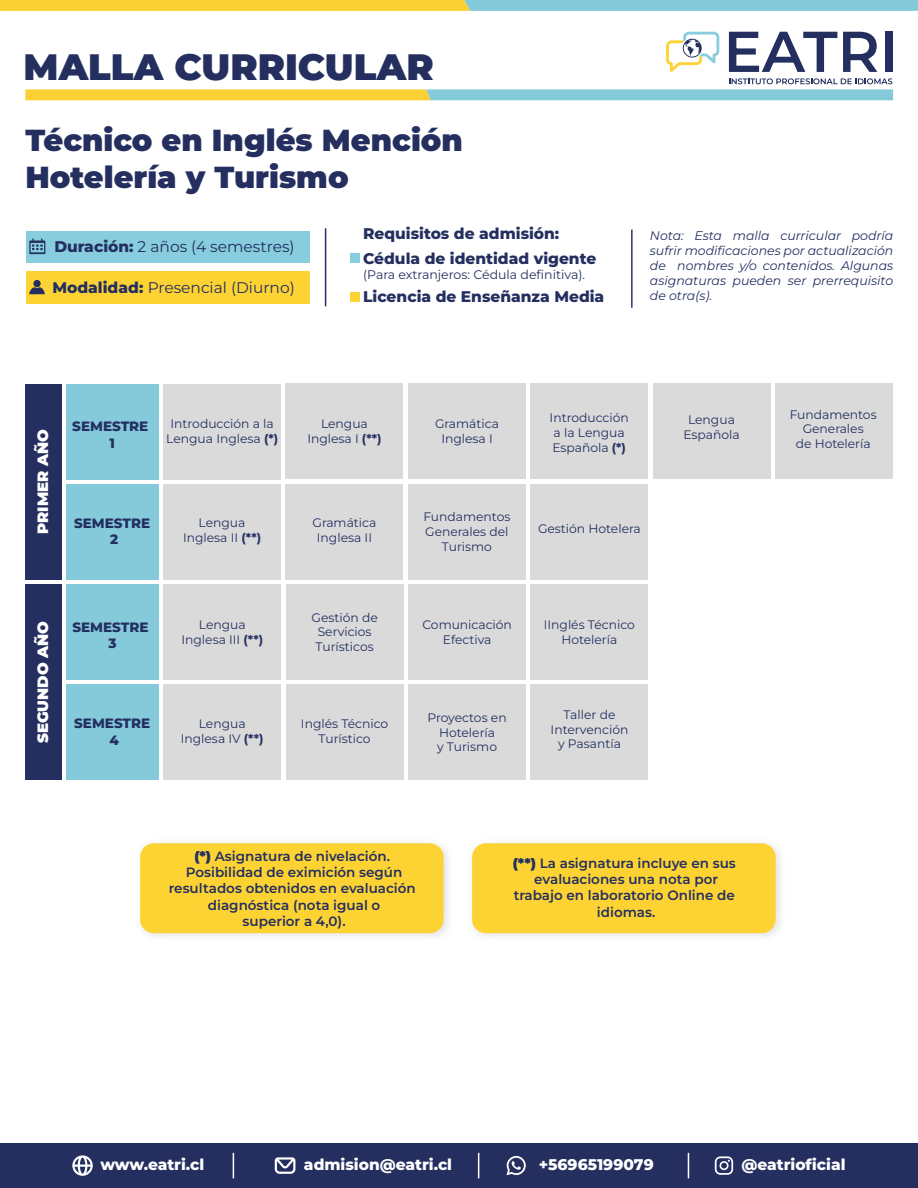
<style>
.page{position:relative;width:918px;height:1188px;background:#fff}
.page>*{position:absolute;margin:0;border:0;box-sizing:border-box;transform-origin:0 0}
.t1{font:900 36.75px "Montserrat";color:#242f60}
.t2{font:900 30.45px/36.5px "Montserrat";color:#242f60}
.t3{font:800 15.45px/24.5px "Montserrat";color:#242f60}
.t4{font:15.45px "Montserrat";color:#242f60}
.t5{font:800 15.45px "Montserrat";color:#fff}
.t6{font:900 15px "Montserrat";color:#fff}
.t7{font:100 13.5px/16.2px "Montserrat";color:#242f60;text-align:center}
.t8{font:800 13.5px/16.2px "Montserrat";color:#242f60;text-align:center}
.t9{font:italic 12.45px/15px "Montserrat";color:#242f60;text-align:justify}
.t10{font:12.45px "Montserrat";color:#242f60}
.t11{font:12.3px/14.7px "Montserrat";color:#242f60;text-align:center}
.s1{font-weight:800}
.s2{font-weight:100}
.s3{font-weight:900}
</style>
<div class="page">
<svg style="left:0;top:0;width:918px;height:11px;background:#c0cd85"></svg>
<div style="left:26px;top:231px;width:283px;height:32px;background:#87cddd"></div>
<svg style="left:29px;top:238px;width:16px;height:16px"></svg>
<div style="left:26px;top:272px;width:283px;height:32px;background:#fdd333"></div>
<div style="left:0;top:1143px;width:918px;height:45px;background:#242f60"></div>
<div style="left:350px;top:253px;width:10px;height:10px;background:#87cddd"></div>
<div style="left:350px;top:292px;width:10px;height:9px;background:#fdd333"></div>
<hr style="left:325px;top:228px;width:1px;height:78px;background:#242f60">
<hr style="left:631px;top:230px;width:2px;height:78px;background:#242f60">
<svg style="left:72px;top:1155px;width:21px;height:21px"></svg>
<svg style="left:275px;top:1157px;width:20px;height:17px"></svg>
<svg style="left:507px;top:1156px;width:19px;height:19px"></svg>
<svg style="left:715px;top:1156px;width:18px;height:19px"></svg>
<svg style="left:233px;top:1153px;width:1px;height:25px"></svg>
<svg style="left:478px;top:1153px;width:1px;height:25px"></svg>
<svg style="left:688px;top:1153px;width:1px;height:25px"></svg>
<svg style="left:729px;top:32px;width:108px;height:40px"></svg>
<svg style="left:843px;top:32px;width:34px;height:40px"></svg>
<div style="left:885px;top:32px;width:8px;height:40px;background:#242f60"></div>
<svg style="left:25px;top:78px;width:868px;height:22px"></svg>
<svg style="left:666px;top:32px;width:53px;height:40px"></svg>
<div style="left:66px;top:384px;width:93px;height:95px;background:#84cada"></div>
<div style="left:163px;top:384px;width:118px;height:95px;background:#dadada"></div>
<div style="left:163px;top:484px;width:118px;height:96px;background:#dadada"></div>
<div style="left:286px;top:384px;width:117px;height:95px;background:#dadada"></div>
<div style="left:286px;top:484px;width:117px;height:95px;background:#dadada"></div>
<div style="left:408px;top:384px;width:118px;height:95px;background:#dadada"></div>
<div style="left:408px;top:484px;width:118px;height:95px;background:#dadada"></div>
<div style="left:530px;top:384px;width:118px;height:95px;background:#dadada"></div>
<div style="left:530px;top:484px;width:118px;height:95px;background:#dadada"></div>
<div style="left:66px;top:484px;width:93px;height:96px;background:#84cada"></div>
<div style="left:25px;top:384px;width:36px;height:196px;background:#242f60"></div>
<div style="left:653px;top:384px;width:118px;height:95px;background:#dadada"></div>
<div style="left:775px;top:384px;width:118px;height:95px;background:#dadada"></div>
<div style="left:66px;top:584px;width:93px;height:96px;background:#84cada"></div>
<div style="left:163px;top:584px;width:118px;height:96px;background:#dadada"></div>
<div style="left:163px;top:685px;width:118px;height:95px;background:#dadada"></div>
<div style="left:286px;top:584px;width:118px;height:96px;background:#dadada"></div>
<div style="left:286px;top:684px;width:118px;height:96px;background:#dadada"></div>
<div style="left:408px;top:584px;width:118px;height:96px;background:#dadada"></div>
<div style="left:408px;top:684px;width:118px;height:96px;background:#dadada"></div>
<div style="left:531px;top:584px;width:117px;height:96px;background:#dadada"></div>
<div style="left:531px;top:684px;width:117px;height:96px;background:#dadada"></div>
<div style="left:66px;top:685px;width:93px;height:95px;background:#84cada"></div>
<div style="left:25px;top:584px;width:36px;height:196px;background:#242f60"></div>
<img style="left:140px;top:843px;width:280px;height:94px">
<div style="left:140px;top:843px;width:304px;height:90px;background:#fdd333;border-radius:14px"></div>
<img style="left:420px;top:843px;width:360px;height:94px">
<div style="left:472px;top:843px;width:304px;height:90px;background:#fdd333;border-radius:14px"></div>
<svg style="left:29px;top:280px;width:16px;height:14px"></svg>
<h1 class="t1" style="left:24px;top:39px;width:412px">MALLA CURRICULAR</h1>
<h2 class="t2" style="left:25px;top:120px;width:439px">Técnico en Inglés Mención<br>Hotelería y Turismo</h2>
<p class="t4" style="left:55px;top:236px;width:242px"><span class="s1">Duración:</span> 2 años (4 semestres)</p>
<p class="t4" style="left:53px;top:277px;width:244px"><span class="s1">Modalidad:</span> Presencial (Diurno)</p>
<p class="t3" style="left:363px;top:221px;width:235px">Requisitos de admisión:<br>Cédula de identidad vigente</p>
<p class="t10" style="left:363px;top:266px;width:224px">(Para extranjeros: Cédula definitiva).</p>
<p class="t3" style="left:363px;top:283px;width:243px">Licencia de Enseñanza Media</p>
<p class="t9" style="left:650px;top:228px;width:245px">Nota: Esta malla curricular podría sufrir modificaciones por actualización de nombres y/o contenidos. Algunas asignaturas pueden ser prerrequisito de otra(s).</p>
<p class="t11" style="left:307px;top:416px;width:76px">Lengua<br>Inglesa I <span class="s2">(**)</span></p>
<p class="t11" style="left:435px;top:416px;width:65px">Gramática<br>Inglesa I</p>
<p class="t11" style="left:550px;top:410px;width:81px;text-align:left">Introducción a la Lengua<br>Española <span class="s2">(*)</span></p>
<p class="t11" style="left:683px;top:412px;width:58px">Lengua<br>Española</p>
<p class="t11" style="left:790px;top:406px;width:89px">Fundamentos<br>Generales<br>de Hotelería</p>
<p class="t6" style="left:31px;top:534px;width:106px;rotate:-90deg">PRIMER AÑO</p>
<p class="t11" style="left:166px;top:416px;width:113px">Introducción a la<br>Lengua Inglesa <span class="s2">(*)</span></p>
<p class="t8" style="left:72px;top:418px;width:78px">SEMESTRE<br>1</p>
<p class="t11" style="left:183px;top:515px;width:80px">Lengua<br>Inglesa II <span class="s2">(**)</span></p>
<p class="t11" style="left:313px;top:515px;width:65px">Gramática<br>Inglesa II</p>
<p class="t11" style="left:423px;top:509px;width:89px">Fundamentos<br>Generales del<br>Turismo</p>
<p class="t11" style="left:538px;top:521px;width:104px">Gestión Hotelera</p>
<p class="t8" style="left:74px;top:514px;width:78px">SEMESTRE<br>2</p>
<p class="t6" style="left:32px;top:743px;width:123px;rotate:-90deg">SEGUNDO AÑO</p>
<p class="t8" style="left:72px;top:618px;width:78px">SEMESTRE<br>3</p>
<p class="t8" style="left:74px;top:715px;width:78px">SEMESTRE</p>
<p class="t8" style="left:109px;top:731px;width:11px">4</p>
<p class="t11" style="left:181px;top:617px;width:83px">Lengua<br>Inglesa III <span class="s2">(**)</span></p>
<p class="t11" style="left:312px;top:609px;width:68px">Gestión de<br>Servicios<br>Turísticos</p>
<p class="t11" style="left:422px;top:617px;width:91px">Comunicación<br>Efectiva</p>
<p class="t11" style="left:544px;top:617px;width:93px">IInglés Técnico<br>Hotelería</p>
<p class="t11" style="left:181px;top:716px;width:84px">Lengua<br>Inglesa IV <span class="s2">(**)</span></p>
<p class="t11" style="left:301px;top:716px;width:89px">Inglés Técnico<br>Turístico</p>
<p class="t11" style="left:427px;top:710px;width:81px">Proyectos en<br>Hotelería<br>y Turismo</p>
<p class="t11" style="left:551px;top:707px;width:79px">Taller de<br>Intervención y Pasantía</p>
<p class="t7" style="left:169px;top:848px;width:249px"><span class="s3">(*)</span> Asignatura de nivelación.<br>Posibilidad de eximición según resultados obtenidos en evaluación diagnóstica (nota igual o<br>superior a 4,0).</p>
<p class="t7" style="left:513px;top:855px;width:225px">(**) La asignatura incluye en sus evaluaciones una nota por trabajo en laboratorio Online de idiomas.</p>
<p class="t5" style="left:100px;top:1153px;width:105px">www.eatri.cl</p>
<p class="t5" style="left:304px;top:1153px;width:150px">admision@eatri.cl</p>
<p class="t5" style="left:539px;top:1153px;width:116px">+56965199079</p>
<p class="t5" style="left:741px;top:1153px;width:106px">@eatrioficial</p>
</div>
